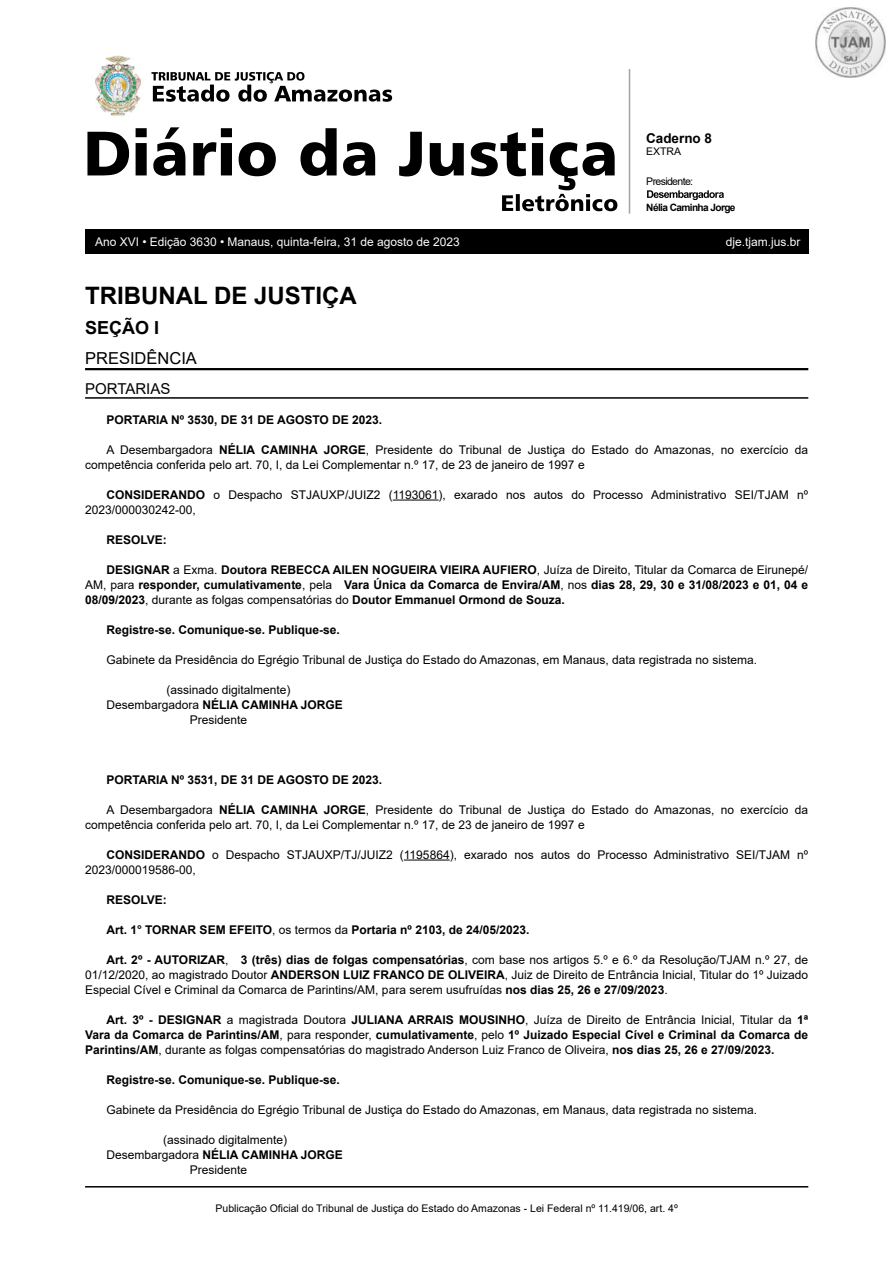
<style>
.page{position:relative;width:893px;height:1263px;background:#fff}
.page>*{position:absolute;margin:0;border:0;box-sizing:border-box;transform-origin:0 0}
.t1{font:700 24px "Arial";color:#000}
.t2{font:700 18px "Arial";color:#000}
.t3{font:16.5px "Arial";color:#000}
.t4{font:15px "Arial";color:#000}
.t5{font:700 13.5px "Arial";color:#000}
.t6{font:12px/15px "Arial";color:#000}
.t7{font:700 12px/15px "Arial";color:#000;text-align:justify}
.t8{font:12px "Arial";color:#fbfbfc}
.t9{font:10.5px "Arial";color:#000}
.t10{font:10.5px "Arial";letter-spacing:-.06em;color:#000}
.t11{font:700 10.05px "Arial";letter-spacing:-.06em;color:#000}
.s1{font-weight:700}
.s2{font-weight:400}
</style>
<div class="page">
<hr style="left:85px;top:1186px;width:723px;height:2px;background:#000">
<svg style="left:87px;top:127px;width:530px;height:84px"></svg>
<div style="left:85px;top:230px;width:723px;height:24px;background:#000"></div>
<hr style="left:628px;top:69px;width:2px;height:145px;background:#a3a4a6">
<svg style="left:151px;top:72px;width:241px;height:30px"></svg>
<img style="left:95px;top:55px;width:46px;height:61px">
<svg style="left:647px;top:190px;width:77px;height:10px"></svg>
<hr style="left:85px;top:368px;width:723px;height:2px;background:#000">
<hr style="left:85px;top:397px;width:723px;height:2px;background:#000">
<hr style="left:393px;top:500px;width:45px;height:1px;background:#000">
<hr style="left:404px;top:860px;width:45px;height:1px;background:#000">
<img style="left:815px;top:8px;width:70px;height:70px">
<p class="t5" style="left:646px;top:133px;width:68px">Caderno 8</p>
<p class="t9" style="left:646px;top:148px;width:37px">EXTRA</p>
<p class="t10" style="left:646px;top:177px;width:48px">Presidente:</p>
<p class="t11" style="left:646px;top:203px;width:91px">Nélia Caminha Jorge</p>
<p class="t8" style="left:95px;top:238px;width:366px">Ano XVI • Edição 3630 • Manaus, quinta-feira, 31 de agosto de 2023</p>
<p class="t8" style="left:726px;top:238px;width:76px">dje.tjam.jus.br</p>
<h1 class="t1" style="left:85px;top:285px;width:273px">TRIBUNAL DE JUSTIÇA</h1>
<h2 class="t2" style="left:85px;top:320px;width:76px">SEÇÃO I</h2>
<h3 class="t3" style="left:85px;top:352px;width:113px">PRESIDÊNCIA</h3>
<p class="t4" style="left:85px;top:383px;width:87px">PORTARIAS</p>
<p class="t7" style="left:106px;top:413px;width:277px">PORTARIA Nº 3530, DE 31 DE AGOSTO DE 2023.</p>
<p class="t6" style="left:85px;top:443px;width:724px;text-indent:21px">A Desembargadora <span class="s1">NÉLIA CAMINHA JORGE</span>, Presidente do Tribunal de Justiça do Estado do Amazonas, no exercício da competência conferida pelo art. 70, I, da Lei Complementar n.º 17, de 23 de janeiro de 1997 e</p>
<p class="t6" style="left:85px;top:488px;width:724px;text-indent:21px"><span class="s1">CONSIDERANDO</span> o Despacho STJAUXP/JUIZ2 (1193061), exarado nos autos do Processo Administrativo SEI/TJAM nº<br>2023/000030242-00,</p>
<p class="t7" style="left:106px;top:533px;width:62px">RESOLVE:</p>
<p class="t7" style="left:85px;top:563px;width:724px;text-indent:21px">DESIGNAR <span class="s2">a Exma.</span> Doutora REBECCA AILEN NOGUEIRA VIEIRA AUFIERO<span class="s2">, Juíza de Direito, Titular da Comarca de Eirunepé/ AM, para</span> responder, cumulativamente<span class="s2">, pela</span> Vara Única da Comarca de Envira/AM<span class="s2">, nos</span> dias 28, 29, 30 e 31/08/2023 e 01, 04 e 08/09/2023<span class="s2">, durante as folgas compensatórias do</span> Doutor Emmanuel Ormond de Souza.</p>
<p class="t7" style="left:106px;top:623px;width:235px">Registre-se. Comunique-se. Publique-se.</p>
<p class="t6" style="left:106px;top:653px;width:652px">Gabinete da Presidência do Egrégio Tribunal de Justiça do Estado do Amazonas, em Manaus, data registrada no sistema.</p>
<p class="t6" style="left:166px;top:683px;width:126px">(assinado digitalmente)</p>
<p class="t7" style="left:106px;top:698px;width:238px"><span class="s2">Desembargadora</span> NÉLIA CAMINHA JORGE</p>
<p class="t6" style="left:190px;top:713px;width:59px">Presidente</p>
<p class="t7" style="left:106px;top:773px;width:277px">PORTARIA Nº 3531, DE 31 DE AGOSTO DE 2023.</p>
<p class="t6" style="left:85px;top:803px;width:724px;text-indent:21px">A Desembargadora <span class="s1">NÉLIA CAMINHA JORGE</span>, Presidente do Tribunal de Justiça do Estado do Amazonas, no exercício da competência conferida pelo art. 70, I, da Lei Complementar n.º 17, de 23 de janeiro de 1997 e</p>
<p class="t6" style="left:85px;top:848px;width:724px;text-indent:21px"><span class="s1">CONSIDERANDO</span> o Despacho STJAUXP/TJ/JUIZ2 (1195864), exarado nos autos do Processo Administrativo SEI/TJAM nº<br>2023/000019586-00,</p>
<p class="t7" style="left:106px;top:893px;width:62px">RESOLVE:</p>
<p class="t7" style="left:106px;top:923px;width:424px">Art. 1° TORNAR SEM EFEITO<span class="s2">, os termos da</span> Portaria nº 2103, de 24/05/2023.</p>
<p class="t6" style="left:85px;top:953px;width:724px;text-align:justify;text-indent:21px"><span class="s1">Art. 2º - AUTORIZAR</span>, <span class="s1">3 (três) dias de folgas compensatórias</span>, com base nos artigos 5.º e 6.º da Resolução/TJAM n.º 27, de 01/12/2020, ao magistrado Doutor <span class="s1">ANDERSON LUIZ FRANCO DE OLIVEIRA</span>, Juiz de Direito de Entrância Inicial, Titular do 1º Juizado Especial Cível e Criminal da Comarca de Parintins/AM, para serem usufruídas <span class="s1">nos dias 25, 26 e 27/09/2023</span>.</p>
<p class="t7" style="left:85px;top:1013px;width:724px;text-indent:21px">Art. 3º - DESIGNAR <span class="s2">a magistrada Doutora</span> JULIANA ARRAIS MOUSINHO<span class="s2">, Juíza de Direito de Entrância Inicial, Titular da</span> 1ª Vara da Comarca de Parintins/AM<span class="s2">, para responder,</span> cumulativamente<span class="s2">, pelo</span> 1º Juizado Especial Cível e Criminal da Comarca de Parintins/AM<span class="s2">, durante as folgas compensatórias do magistrado Anderson Luiz Franco de Oliveira,</span> nos dias 25, 26 e 27/09/2023.</p>
<p class="t7" style="left:106px;top:1073px;width:235px">Registre-se. Comunique-se. Publique-se.</p>
<p class="t6" style="left:106px;top:1103px;width:652px">Gabinete da Presidência do Egrégio Tribunal de Justiça do Estado do Amazonas, em Manaus, data registrada no sistema.</p>
<p class="t6" style="left:163px;top:1133px;width:126px">(assinado digitalmente)</p>
<p class="t7" style="left:106px;top:1148px;width:238px"><span class="s2">Desembargadora</span> NÉLIA CAMINHA JORGE</p>
<p class="t6" style="left:190px;top:1163px;width:59px">Presidente</p>
<p class="t9" style="left:215px;top:1204px;width:464px">Publicação Oficial do Tribunal de Justiça do Estado do Amazonas - Lei Federal nº 11.419/06, art. 4º</p>
</div>
